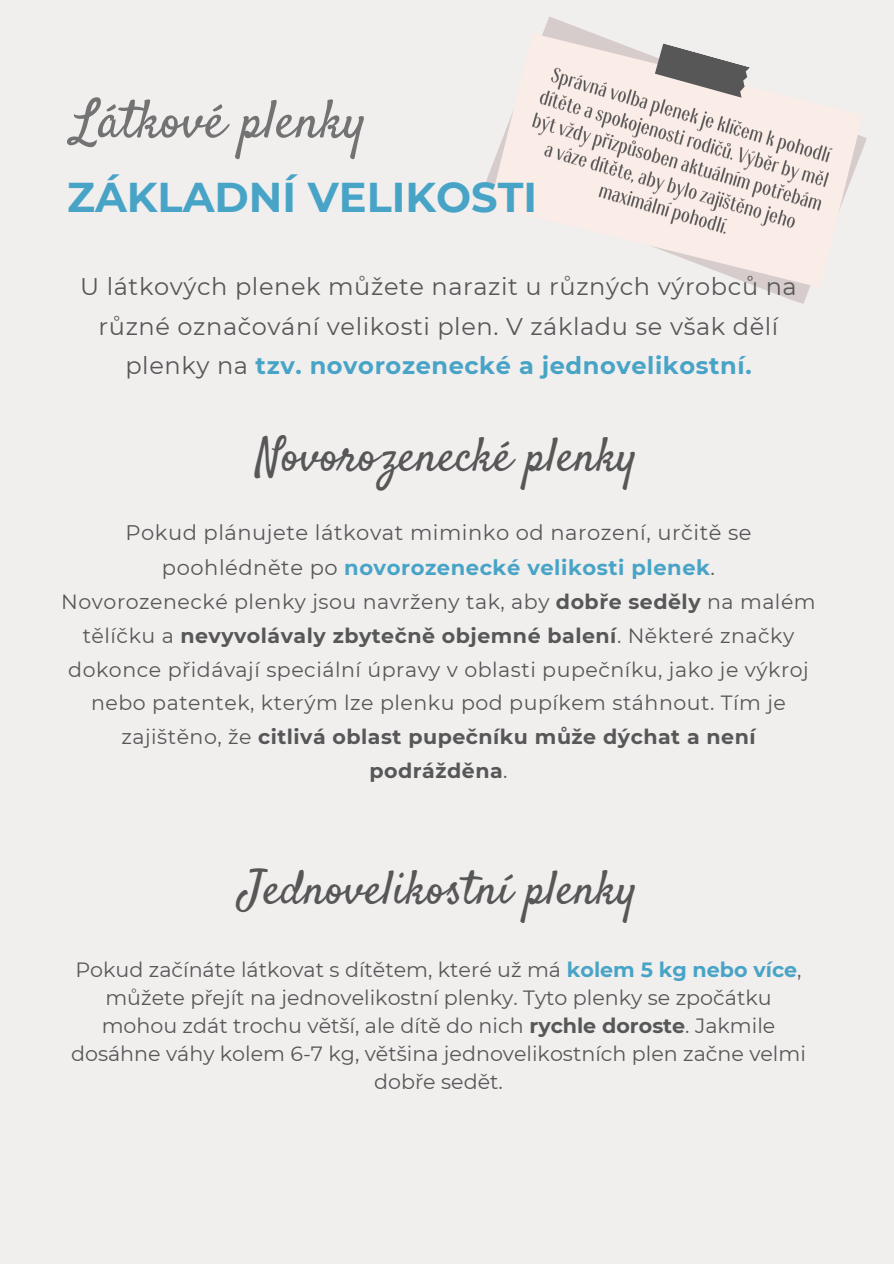
<style>
.page{position:relative;width:894px;height:1264px;background:#fff}
.page>*{position:absolute;margin:0;border:0;box-sizing:border-box;transform-origin:0 0}
.t1{font:53.4px "Satisfy";color:#737373}
.t2{font:47.4px "Satisfy";color:#575757}
.t3{font:700 41.55px "Montserrat";color:#48a4c6}
.t4{font:24px/39.3px "Montserrat";letter-spacing:.025em;color:#575757;text-align:center}
.t5{font:21px/34.8px "Montserrat";letter-spacing:.025em;color:#575757;text-align:center}
.t6{font:20.55px/33.8px "Montserrat";letter-spacing:.025em;color:#575757;text-align:center}
.t7{font:20.55px/28.2px "Montserrat";color:#575757;text-align:center}
.s1{font-weight:700;color:#48a4c6}
.s2{font-weight:700}
</style>
<div class="page">
<div style="left:0;top:0;width:893px;height:1263px;background:#f1eeee"></div>
<svg style="left:486px;top:24px;width:381px;height:273px"></svg>
<svg style="left:654px;top:43px;width:95px;height:18px"></svg>
<img style="left:512px;top:61px;width:329px;height:206px">
<p class="t1" style="left:72px;top:87px;width:295px">Látkové plenky</p>
<h2 class="t3" style="left:67px;top:172px;width:471px">ZÁKLADNÍ VELIKOSTI</h2>
<p class="t4" style="left:80px;top:267px;width:718px">U látkových plenek můžete narazit u různých výrobců na různé označování velikosti plen. V základu se však dělí plenky na <span class="s1">tzv. novorozenecké a jednovelikostní.</span></p>
<h4 class="t2" style="left:256px;top:425px;width:382px">Novorozenecké plenky</h4>
<h1 class="t5" style="left:125px;top:515px;width:627px">Pokud plánujete látkovat miminko od narození, určitě se poohlédněte po <span class="s1">novorozenecké velikosti plenek</span>.</h1>
<h3 class="t6" style="left:61px;top:584px;width:755px">Novorozenecké plenky jsou navrženy tak, aby <span class="s2">dobře seděly</span> na malém tělíčku a <span class="s2">nevyvolávaly zbytečně objemné balení</span>. Některé značky dokonce přidávají speciální úpravy v oblasti pupečníku, jako je výkroj nebo patentek, kterým lze plenku pod pupíkem stáhnout. Tím je zajištěno, že <span class="s2">citlivá oblast pupečníku může dýchat a není podrážděna</span>.</h3>
<p class="t2" style="left:240px;top:858px;width:398px">Jednovelikostní plenky</p>
<h2 class="t7" style="left:71px;top:955px;width:736px">Pokud začínáte látkovat s dítětem, které už má <span class="s1">kolem 5 kg nebo více</span>, můžete přejít na jednovelikostní plenky. Tyto plenky se zpočátku mohou zdát trochu větší, ale dítě do nich <span class="s2">rychle doroste</span>. Jakmile dosáhne váhy kolem 6-7 kg, většina jednovelikostních plen začne velmi dobře sedět.</h2>
</div>
